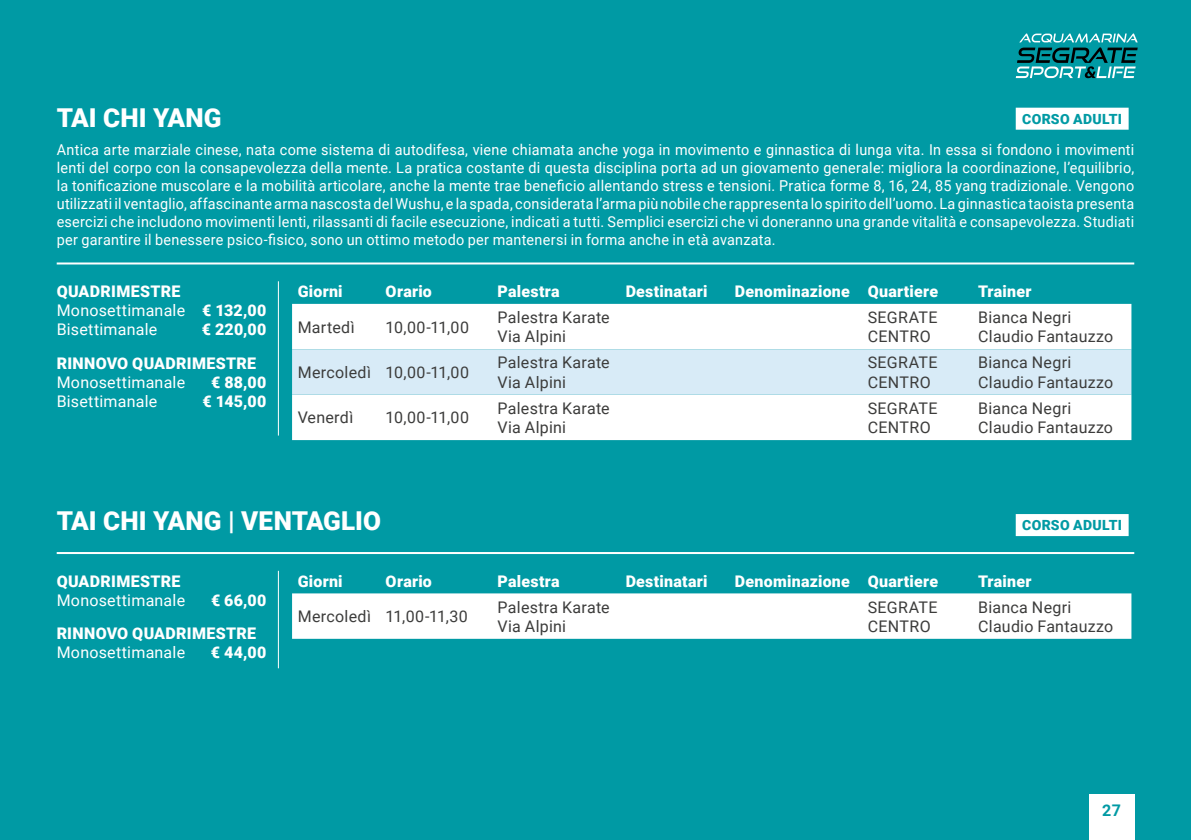
<style>
.page{position:relative;width:1191px;height:840px;background:#fff}
.page>*{position:absolute;margin:0;border:0;box-sizing:border-box;transform-origin:0 0}
.t1{font:900 26px "Roboto";letter-spacing:.005em;color:#fff}
.t2{font:16px/19.2px "Roboto";letter-spacing:.015em;color:#3c3c3b}
.t3{font:900 16px/33.2px "Roboto";letter-spacing:.015em;color:#fff}
.t4{font:16px/19.2px "Roboto";letter-spacing:.015em;color:#fff}
.t5{font:700 16px "Roboto";color:#009aa4}
.t6{font:15px/18px "Roboto";letter-spacing:.02em;color:#fff;text-align:justify;scale:.96 1}
.t7{font:900 14px "Roboto";letter-spacing:.02em;color:#009aa4}
.s1{font-weight:900}
</style>
<div class="page">
<div style="left:0;top:0;width:1191px;height:839px;background:#009aa4"></div>
<svg style="left:1015px;top:33px;width:122px;height:45px"></svg>
<div style="left:1089px;top:794px;width:45px;height:45px;background:#fff"></div>
<div style="left:292px;top:304px;width:839px;height:136px;background:#fff"></div>
<div style="left:292px;top:349px;width:839px;height:45px;background:#d8ebf7"></div>
<div style="left:292px;top:593px;width:839px;height:45px;background:#fff"></div>
<hr style="left:278px;top:281px;width:1px;height:154px;background:#fff">
<hr style="left:278px;top:570px;width:1px;height:98px;background:#fff">
<hr style="left:57px;top:262px;width:1077px;height:2px;background:#fff">
<hr style="left:57px;top:551px;width:1077px;height:2px;background:#fff">
<div style="left:1015px;top:108px;width:113px;height:22px;background:#fff"></div>
<div style="left:1015px;top:513px;width:113px;height:22px;background:#fff"></div>
<h1 class="t1" style="left:57px;top:100px;width:166px">TAI CHI YANG</h1>
<p class="t7" style="left:1022px;top:109px;width:101px">CORSO ADULTI</p>
<p class="t6" style="left:57px;top:140px;width:1124px">Antica arte marziale cinese, nata come sistema di autodifesa, viene chiamata anche yoga in movimento e ginnastica di lunga vita. In essa si fondono i movimenti lenti del corpo con la consapevolezza della mente. La pratica costante di questa disciplina porta ad un giovamento generale: migliora la coordinazione, l’equilibrio, la tonificazione muscolare e la mobilità articolare, anche la mente trae beneficio allentando stress e tensioni. Pratica forme 8, 16, 24, 85 yang tradizionale. Vengono utilizzati il ventaglio, affascinante arma nascosta del Wushu, e la spada, considerata l’arma più nobile che rappresenta lo spirito dell’uomo. La ginnastica taoista presenta esercizi che includono movimenti lenti, rilassanti di facile esecuzione, indicati a tutti. Semplici esercizi che vi doneranno una grande vitalità e consapevolezza. Studiati per garantire il benessere psico-fisico, sono un ottimo metodo per mantenersi in forma anche in età avanzata.</p>
<p class="t4" style="left:57px;top:281px;width:211px"><span class="s1">QUADRIMESTRE<br></span>Monosettimanale <span class="s1">€ 132,00<br></span>Bisettimanale</p>
<p class="t3" style="left:298px;top:274px;width:46px">Giorni</p>
<p class="t3" style="left:386px;top:274px;width:48px">Orario</p>
<p class="t3" style="left:497px;top:274px;width:64px">Palestra</p>
<p class="t3" style="left:626px;top:274px;width:83px">Destinatari</p>
<p class="t3" style="left:735px;top:274px;width:205px">Denominazione Quartiere</p>
<p class="t3" style="left:978px;top:274px;width:55px">Trainer</p>
<p class="t2" style="left:298px;top:316px;width:59px">Martedì</p>
<p class="t2" style="left:385px;top:316px;width:85px">10,00-11,00</p>
<p class="t2" style="left:497px;top:307px;width:114px">Palestra Karate<br>Via Alpini</p>
<p class="t2" style="left:867px;top:307px;width:71px">SEGRATE<br>CENTRO</p>
<p class="t2" style="left:978px;top:307px;width:136px">Bianca Negri<br>Claudio Fantauzzo</p>
<p class="t2" style="left:298px;top:362px;width:173px">Mercoledì 10,00-11,00</p>
<p class="t2" style="left:497px;top:352px;width:114px">Palestra Karate<br>Via Alpini</p>
<p class="t2" style="left:867px;top:352px;width:71px">SEGRATE<br>CENTRO</p>
<p class="t2" style="left:978px;top:352px;width:136px">Bianca Negri<br>Claudio Fantauzzo</p>
<p class="t2" style="left:298px;top:407px;width:57px">Venerdì</p>
<p class="t2" style="left:385px;top:407px;width:85px">10,00-11,00</p>
<p class="t2" style="left:497px;top:397px;width:114px">Palestra Karate<br>Via Alpini</p>
<p class="t2" style="left:867px;top:397px;width:71px">SEGRATE<br>CENTRO</p>
<p class="t2" style="left:978px;top:397px;width:136px">Bianca Negri<br>Claudio Fantauzzo</p>
<p class="t3" style="left:57px;top:312px;width:211px;text-indent:145px">€ 220,00<br>RINNOVO QUADRIMESTRE</p>
<p class="t4" style="left:57px;top:372px;width:130px">Monosettimanale</p>
<p class="t3" style="left:211px;top:365px;width:57px">€ 88,00</p>
<p class="t4" style="left:57px;top:391px;width:102px">Bisettimanale</p>
<p class="t3" style="left:203px;top:384px;width:65px">€ 145,00</p>
<h1 class="t1" style="left:57px;top:502px;width:326px">TAI CHI YANG | VENTAGLIO</h1>
<p class="t7" style="left:1022px;top:515px;width:101px">CORSO ADULTI</p>
<p class="t3" style="left:57px;top:563px;width:125px">QUADRIMESTRE</p>
<p class="t4" style="left:57px;top:589px;width:130px">Monosettimanale</p>
<p class="t3" style="left:57px;top:582px;width:211px;text-indent:154px">€ 66,00<br>RINNOVO QUADRIMESTRE</p>
<p class="t4" style="left:57px;top:642px;width:130px">Monosettimanale</p>
<p class="t3" style="left:211px;top:635px;width:57px">€ 44,00</p>
<p class="t3" style="left:298px;top:563px;width:46px">Giorni</p>
<p class="t3" style="left:386px;top:563px;width:48px">Orario</p>
<p class="t3" style="left:497px;top:563px;width:64px">Palestra</p>
<p class="t3" style="left:626px;top:563px;width:83px">Destinatari</p>
<p class="t3" style="left:735px;top:563px;width:205px">Denominazione Quartiere</p>
<p class="t3" style="left:978px;top:563px;width:55px">Trainer</p>
<p class="t2" style="left:298px;top:606px;width:172px">Mercoledì 11,00-11,30</p>
<p class="t2" style="left:497px;top:596px;width:114px">Palestra Karate<br>Via Alpini</p>
<p class="t2" style="left:867px;top:596px;width:71px">SEGRATE<br>CENTRO</p>
<p class="t2" style="left:978px;top:596px;width:136px">Bianca Negri<br>Claudio Fantauzzo</p>
<p class="t5" style="left:1102px;top:799px;width:20px">27</p>
</div>
